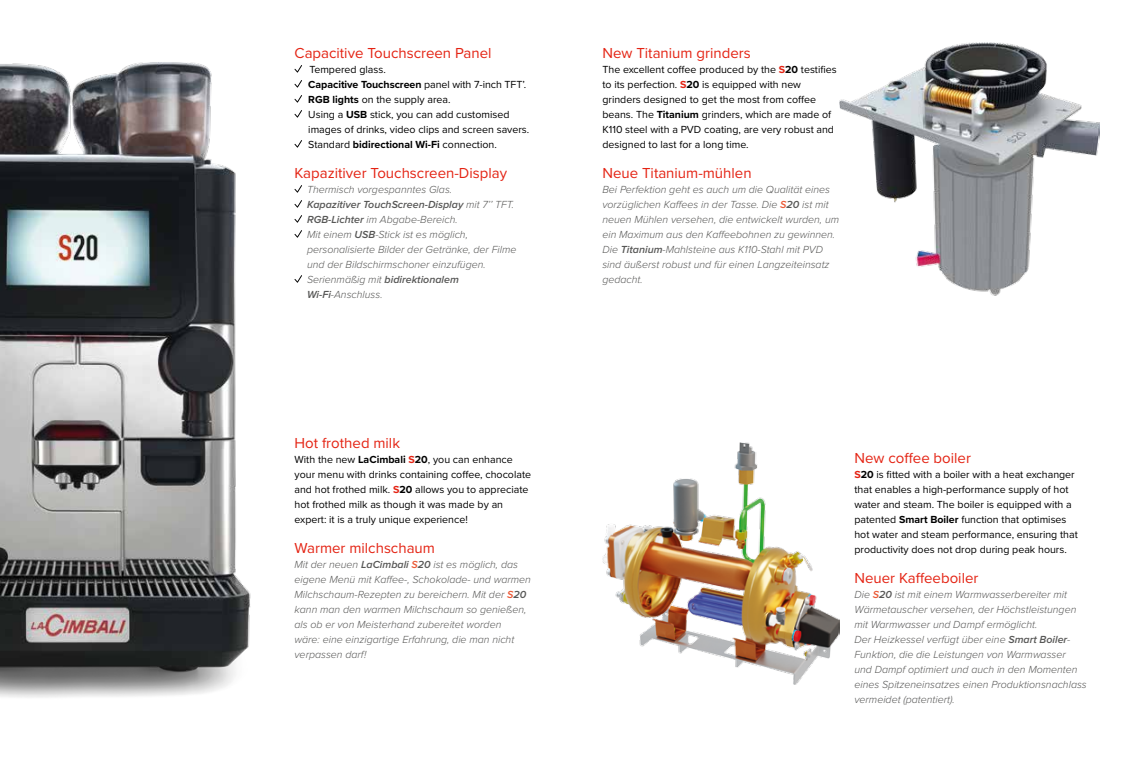
<style>
.page{position:relative;width:1134px;height:780px;background:#fff}
.page>*{position:absolute;margin:0;border:0;box-sizing:border-box;transform-origin:0 0}
.t1{font:15px "Proxima Nova";color:#e42313}
.t2{font:italic 300 10.62px/15px "Proxima Nova";color:#575756}
.t3{font:10.62px/15px "Proxima Nova";color:#000}
.s1{font-weight:700}
.s2{font-weight:600}
.s3{font-weight:700;color:#e42313}
.s4{font-weight:600;color:#eb5a37}
</style>
<div class="page">
<img style="left:0;top:62px;width:251px;height:636px">
<img style="left:839px;top:43px;width:260px;height:252px">
<img style="left:602px;top:442px;width:237px;height:242px">
<svg style="left:294px;top:65px;width:8px;height:8px"></svg>
<svg style="left:294px;top:80px;width:8px;height:8px"></svg>
<svg style="left:294px;top:95px;width:8px;height:8px"></svg>
<svg style="left:294px;top:110px;width:8px;height:8px"></svg>
<svg style="left:294px;top:140px;width:8px;height:8px"></svg>
<svg style="left:294px;top:185px;width:8px;height:8px"></svg>
<svg style="left:294px;top:200px;width:8px;height:8px"></svg>
<svg style="left:294px;top:215px;width:8px;height:8px"></svg>
<svg style="left:294px;top:230px;width:8px;height:8px"></svg>
<svg style="left:294px;top:275px;width:8px;height:8px"></svg>
<h1 class="t1" style="left:295px;top:41px;width:199px">Capacitive Touchscreen Panel</h1>
<p class="t3" style="left:308px;top:61px;width:223px">Tempered glass.<br><span class="s1">Capacitive Touchscreen</span> panel with 7-inch TFT’.<br><span class="s1">RGB lights</span> on the supply area.<br>Using a <span class="s1">USB</span> stick, you can add customised images of drinks, video clips and screen savers.<br>Standard <span class="s1">bidirectional Wi-Fi</span> connection.</p>
<h1 class="t1" style="left:295px;top:161px;width:214px">Kapazitiver Touchscreen-Display</h1>
<p class="t2" style="left:307px;top:182px;width:211px">Thermisch vorgespanntes Glas.<br><span class="s2">Kapazitiver TouchScreen-Display</span> mit 7’’ TFT.<br><span class="s2">RGB-Lichter</span> im Abgabe-Bereich.<br>Mit einem <span class="s2">USB</span>-Stick ist es möglich, personalisierte Bilder der Getränke, der Filme und der Bildschirmschoner einzufügen.<br>Serienmäßig mit <span class="s2">bidirektionalem Wi-Fi</span>-Anschluss.</p>
<h1 class="t1" style="left:295px;top:431px;width:107px">Hot frothed milk</h1>
<p class="t3" style="left:295px;top:451px;width:238px">With the new <span class="s1">LaCimbali</span> <span class="s3">S</span><span class="s1">20</span>, you can enhance your menu with drinks containing coffee, chocolate and hot frothed milk. <span class="s3">S</span><span class="s1">20</span> allows you to appreciate hot frothed milk as though it was made by an expert: it is a truly unique experience!</p>
<h1 class="t1" style="left:295px;top:536px;width:142px">Warmer milchschaum</h1>
<p class="t2" style="left:295px;top:557px;width:238px">Mit der neuen <span class="s2">LaCimbali</span> <span class="s4">S</span><span class="s2">20</span> ist es möglich, das eigene Menü mit Kaffee-, Schokolade- und warmen Milchschaum-Rezepten zu bereichern. Mit der <span class="s4">S</span><span class="s2">20 </span>kann man den warmen Milchschaum so genießen, als ob er von Meisterhand zubereitet worden<br>wäre: eine einzigartige Erfahrung, die man nicht verpassen darf!</p>
<h1 class="t1" style="left:602px;top:41px;width:150px">New Titanium grinders</h1>
<p class="t3" style="left:602px;top:61px;width:236px">The excellent coffee produced by the <span class="s3">S</span><span class="s1">20</span> testifies to its perfection. <span class="s3">S</span><span class="s1">20</span> is equipped with new grinders designed to get the most from coffee beans. The <span class="s1">Titanium</span> grinders, which are made of K110 steel with a PVD coating, are very robust and designed to last for a long time.</p>
<h1 class="t1" style="left:602px;top:161px;width:151px">Neue Titanium-mühlen</h1>
<p class="t2" style="left:602px;top:182px;width:238px">Bei Perfektion geht es auch um die Qualität eines vorzüglichen Kaffees in der Tasse. Die <span class="s4">S</span><span class="s2">20</span> ist mit neuen Mühlen versehen, die entwickelt wurden, um ein Maximum aus den Kaffeebohnen zu gewinnen.<br>Die <span class="s2">Titanium</span>-Mahlsteine aus K110-Stahl mit PVD sind äußerst robust und für einen Langzeiteinsatz gedacht.</p>
<h1 class="t1" style="left:854px;top:446px;width:118px">New coffee boiler</h1>
<p class="t3" style="left:854px;top:466px;width:225px"><span class="s3">S</span><span class="s1">20</span> is fitted with a boiler with a heat exchanger that enables a high-performance supply of hot water and steam. The boiler is equipped with a patented <span class="s1">Smart Boiler</span> function that optimises hot water and steam performance, ensuring that productivity does not drop during peak hours.</p>
<h1 class="t1" style="left:854px;top:566px;width:125px">Neuer Kaffeeboiler</h1>
<p class="t2" style="left:854px;top:587px;width:234px">Die <span class="s4">S</span><span class="s2">20</span> ist mit einem Warmwasserbereiter mit Wärmetauscher versehen, der Höchstleistungen mit Warmwasser und Dampf ermöglicht.<br>Der Heizkessel verfügt über eine <span class="s2">Smart Boiler</span>-Funktion, die die Leistungen von Warmwasser<br>und Dampf optimiert und auch in den Momenten eines Spitzeneinsatzes einen Produktionsnachlass vermeidet (patentiert).</p>
</div>
